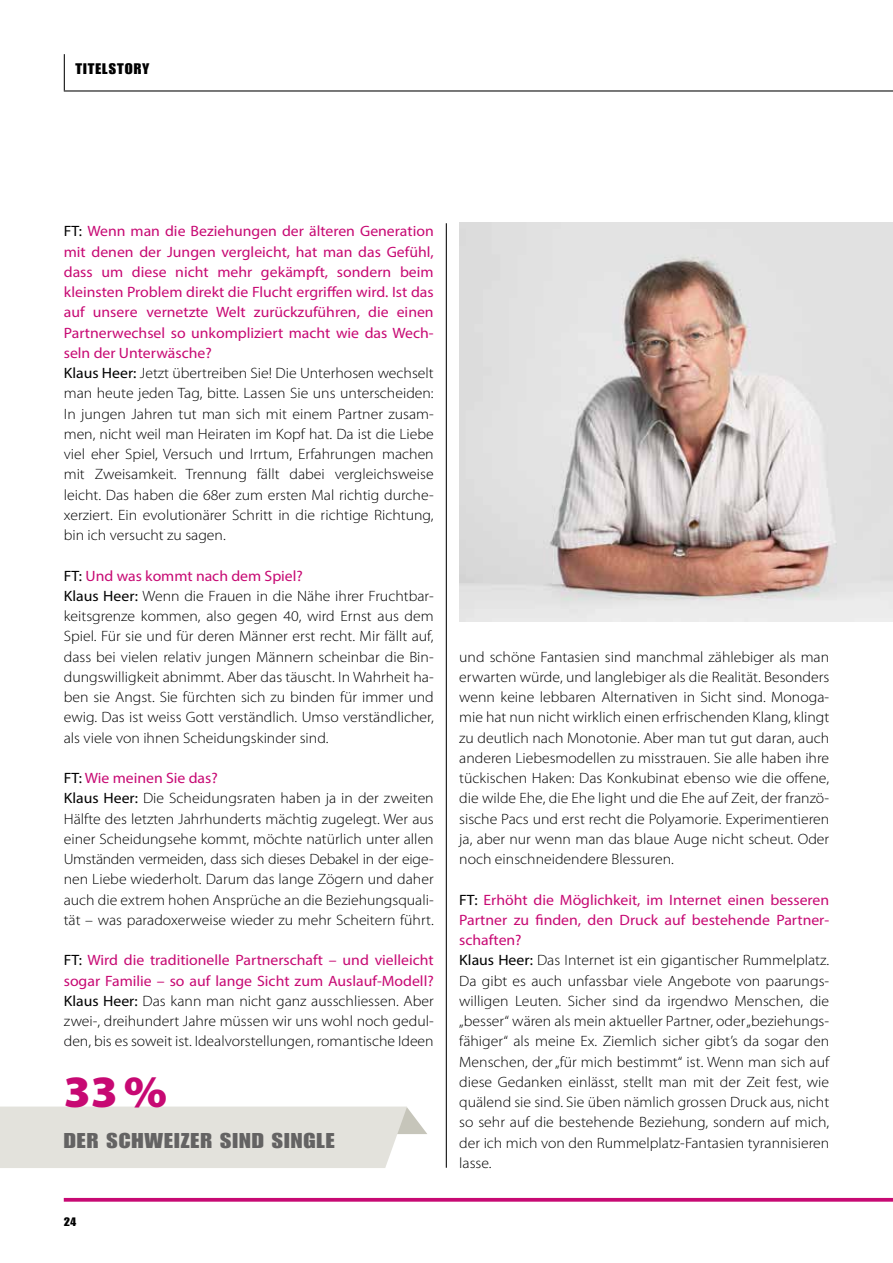
<style>
.page{position:relative;width:893px;height:1263px;background:#fff}
.page>*{position:absolute;margin:0;border:0;box-sizing:border-box;transform-origin:0 0}
.t1{font:900 45px "Myriad Pro";color:#c70973;scale:1.05 1}
.t2{font:21px "Impact";letter-spacing:.04em;color:#646363;scale:1.2 1}
.t3{font:300 15px/20.2px "Myriad Pro";color:#000;scale:1.05 1}
.t4{font:15px "Impact";letter-spacing:.06em;color:#000;scale:1.1 1}
.t5{font:12px "Impact";color:#000;scale:1.1 1}
.s1{font-weight:400}
.s2{font-weight:400;color:#c70973}
</style>
<div class="page">
<hr style="left:446px;top:223px;width:1px;height:945px;background:#000">
<img style="left:459px;top:222px;width:434px;height:399px">
<svg style="left:0;top:1106px;width:427px;height:62px;background:#e4e3dd"></svg>
<svg style="left:64px;top:1198px;width:829px;height:4px;background:#cb1c7d"></svg>
<hr style="left:64px;top:90px;width:829px;height:2px;background:#000">
<hr style="left:64px;top:54px;width:1px;height:36px;background:#000">
<p class="t4" style="left:75px;top:60px;width:69px">TITELSTORY</p>
<p class="t3" style="left:64px;top:221px;width:354px"><span class="s1">FT:</span> <span class="s2">Wenn man die Beziehungen der älteren Generation mit denen der Jungen vergleicht, hat man das Gefühl, dass um diese nicht mehr gekämpft, sondern beim kleinsten Problem direkt die Flucht ergriffen wird. Ist das auf unsere vernetzte Welt zurückzuführen, die einen Partnerwechsel so unkompliziert macht wie das Wech&shy;seln der Unterwäsche?<br></span><span class="s1">Klaus Heer:</span> Jetzt übertreiben Sie! Die Unterhosen wechselt man heute jeden Tag, bitte. Lassen Sie uns unterscheiden:<br>In jungen Jahren tut man sich mit einem Partner zusam&shy;men, nicht weil man Heiraten im Kopf hat. Da ist die Liebe viel eher Spiel, Versuch und Irrtum, Erfahrungen machen mit Zweisamkeit. Trennung fällt dabei vergleichsweise leicht. Das haben die 68er zum ersten Mal richtig durche&shy;xerziert. Ein evolutionärer Schritt in die richtige Richtung, bin ich versucht zu sagen.</p>
<p class="t3" style="left:64px;top:565px;width:354px"><span class="s1">FT:</span> <span class="s2">Und was kommt nach dem Spiel?<br></span><span class="s1">Klaus Heer:</span> Wenn die Frauen in die Nähe ihrer Fruchtbar&shy;keitsgrenze kommen, also gegen 40, wird Ernst aus dem Spiel. Für sie und für deren Männer erst recht. Mir fällt auf, dass bei vielen relativ jungen Männern scheinbar die Bin&shy;dungswilligkeit abnimmt. Aber das täuscht. In Wahrheit ha&shy;ben sie Angst. Sie fürchten sich zu binden für immer und ewig. Das ist weiss Gott verständlich. Umso verständlicher, als viele von ihnen Scheidungskinder sind.</p>
<p class="t3" style="left:64px;top:768px;width:354px"><span class="s1">FT:</span> <span class="s2">Wie meinen Sie das?<br></span><span class="s1">Klaus Heer:</span> Die Scheidungsraten haben ja in der zweiten Hälfte des letzten Jahrhunderts mächtig zugelegt. Wer aus einer Scheidungsehe kommt, möchte natürlich unter allen Umständen vermeiden, dass sich dieses Debakel in der eige&shy;nen Liebe wiederholt. Darum das lange Zögern und daher auch die extrem hohen Ansprüche an die Beziehungsquali&shy;tät – was paradoxerweise wieder zu mehr Scheitern führt.</p>
<p class="t3" style="left:64px;top:950px;width:354px;text-align:justify"><span class="s1">FT:</span> <span class="s2">Wird die traditionelle Partnerschaft – und vielleicht sogar Familie – so auf lange Sicht zum Auslauf-Modell?<br></span><span class="s1">Klaus Heer:</span> Das kann man nicht ganz ausschliessen. Aber zwei-, dreihundert Jahre müssen wir uns wohl noch gedul&shy;den, bis es soweit ist. Idealvorstellungen, romantische Ideen</p>
<h1 class="t1" style="left:64px;top:1062px;width:100px">33%</h1>
<h2 class="t2" style="left:64px;top:1128px;width:227px">DER SCHWEIZER SIND SINGLE</h2>
<p class="t5" style="left:64px;top:1214px;width:13px">24</p>
<p class="t3" style="left:459px;top:646px;width:354px;text-align:justify">und schöne Fantasien sind manchmal zählebiger als man erwarten würde, und langlebiger als die Realität. Besonders wenn keine lebbaren Alternativen in Sicht sind. Monoga&shy;mie hat nun nicht wirklich einen erfrischenden Klang, klingt zu deutlich nach Monotonie. Aber man tut gut daran, auch anderen Liebesmodellen zu misstrauen. Sie alle haben ihre tückischen Haken: Das Konkubinat ebenso wie die offene, die wilde Ehe, die Ehe light und die Ehe auf Zeit, der franzö&shy;sische Pacs und erst recht die Polyamorie. Experimentieren ja, aber nur wenn man das blaue Auge nicht scheut. Oder noch einschneidendere Blessuren.</p>
<p class="t3" style="left:459px;top:889px;width:354px"><span class="s1">FT:</span> <span class="s2">Erhöht die Möglichkeit, im Internet einen besseren Partner zu finden, den Druck auf bestehende Partner&shy;schaften?<br></span><span class="s1">Klaus Heer:</span> Das Internet ist ein gigantischer Rummelplatz.<br>Da gibt es auch unfassbar viele Angebote von paarungs&shy;willigen Leuten. Sicher sind da irgendwo Menschen, die „besser“ wären als mein aktueller Partner, oder „beziehungs&shy;fähiger“ als meine Ex. Ziemlich sicher gibt’s da sogar den Menschen, der „für mich bestimmt“ ist. Wenn man sich auf diese Gedanken einlässt, stellt man mit der Zeit fest, wie quälend sie sind. Sie üben nämlich grossen Druck aus, nicht so sehr auf die bestehende Beziehung, sondern auf mich, der ich mich von den Rummelplatz-Fantasien tyrannisieren lasse.</p>
</div>
